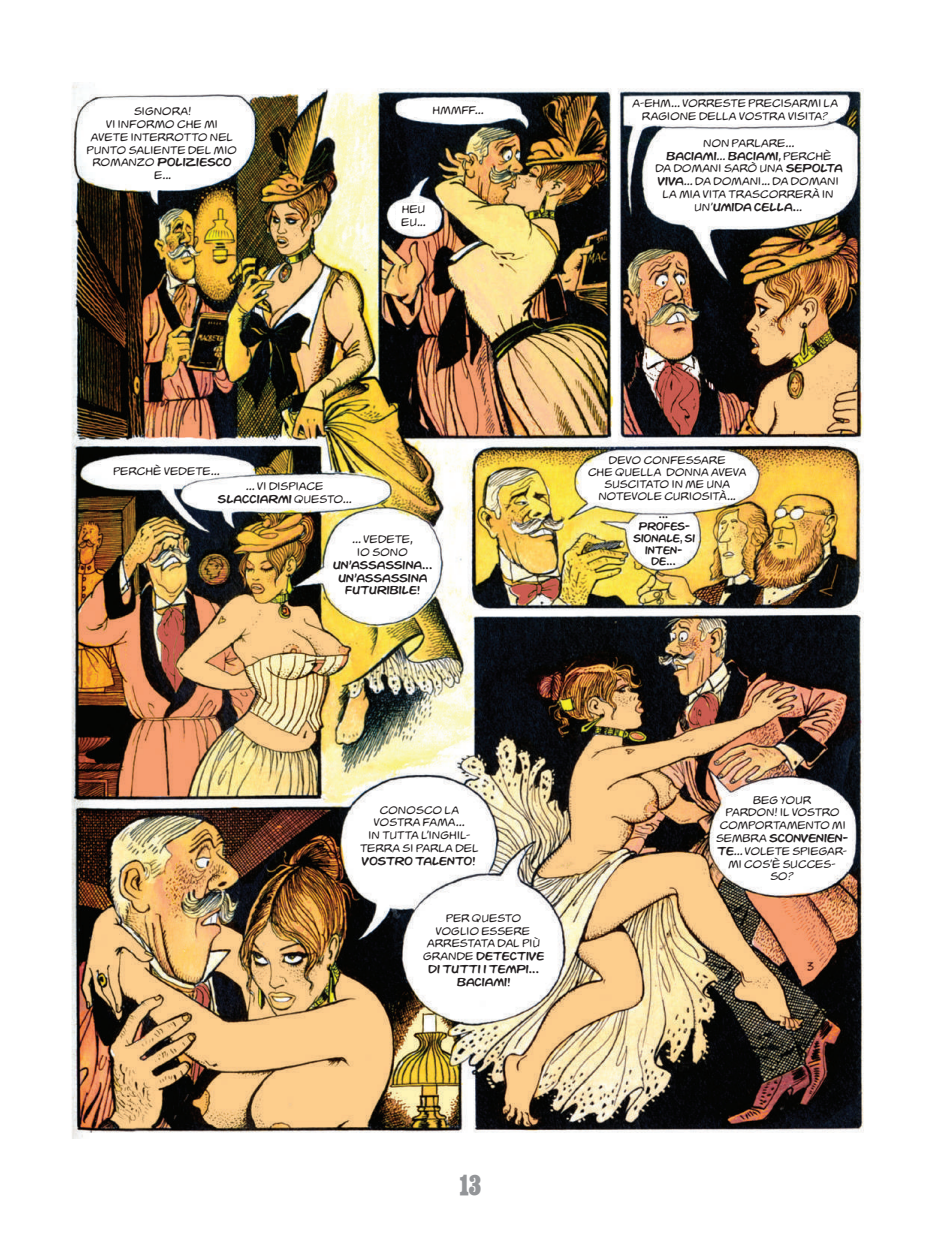
<style>
.page{position:relative;width:936px;height:1255px;background:#fff}
.page>*{position:absolute;margin:0;border:0;box-sizing:border-box;transform-origin:0 0}
.t1{font:27px "AI Egyptian Con Bol Sma";color:#939598}
.t2{font:9.75px/12.8px "Whiz Bang";letter-spacing:.03em;color:#231f20;text-align:center;scale:.95 1}
.t3{font:700 9.75px/12.8px "Whiz Bang";letter-spacing:.015em;color:#231f20;text-align:center;scale:.95 1}
.t4{font:700 9.3px/11.7px "Whiz Bang";letter-spacing:.015em;color:#231f20;text-align:center;scale:.9 1}
.s1{font-weight:700}
</style>
<div class="page">
<img style="left:71px;top:83px;width:793px;height:1055px">
<svg style="left:405px;top:100px;width:92px;height:21px"></svg>
<div style="left:396px;top:203px;width:39px;height:26px;background:#fff"></div>
<p class="t2" style="left:87px;top:105px;width:159px">SIGNORA!<br>VI INFORMO CHE MI<br>AVETE INTERROTTO NEL<br>PUNTO SALIENTE DEL MIO<br>ROMANZO <span class="s1">POLIZIESCO<br></span>E...</p>
<p class="t2" style="left:433px;top:103px;width:55px">HMMFF...</p>
<p class="t2" style="left:402px;top:203px;width:27px;text-align:left">HEU<br>EU...</p>
<p class="t2" style="left:633px;top:97px;width:218px">A-EHM... VORRESTE PRECISARMI LA<br>RAGIONE DELLA VOSTRA VISITA?</p>
<p class="t2" style="left:655px;top:137px;width:198px">NON PARLARE...<br><span class="s1">BACIAMI</span>... <span class="s1">BACIAMI</span>, PERCHÈ<br>DA DOMANI SARÒ UNA <span class="s1">SEPOLTA<br>VIVA</span>... DA DOMANI... DA DOMANI<br>LA MIA VITA TRASCORRERÀ IN<br>UN’<span class="s1">UMIDA CELLA.</span>..</p>
<p class="t2" style="left:114px;top:464px;width:113px">PERCHÈ VEDETE...</p>
<p class="t2" style="left:218px;top:480px;width:142px">... VI DISPIACE<br><span class="s1">SLACCIARMI</span> QUESTO...</p>
<p class="t2" style="left:352px;top:533px;width:65px">... VEDETE,<br>IO SONO</p>
<p class="t3" style="left:333px;top:558px;width:106px">UN’ASSASSINA...<br>UN’ASSASSINA<br>FUTURIBILE!</p>
<p class="t2" style="left:588px;top:454px;width:168px;line-height:12px">DEVO CONFESSARE<br>CHE QUELLA DONNA AVEVA<br>SUSCITATO IN ME UNA<br>NOTEVOLE CURIOSITÀ...</p>
<p class="t4" style="left:633px;top:509px;width:70px">...<br>PROFES-<br>SIONALE, SI<br>INTEN-<br>DE...</p>
<p class="t2" style="left:360px;top:803px;width:126px">CONOSCO LA<br>VOSTRA FAMA...<br>IN TUTTA L’INGHIL-<br>TERRA SI PARLA DEL</p>
<p class="t3" style="left:362px;top:854px;width:121px">VOSTRO TALENTO!</p>
<p class="t2" style="left:423px;top:911px;width:129px">PER QUESTO<br>VOGLIO ESSERE<br>ARRESTATA DAL PIÙ<br>GRANDE <span class="s1">DETECTIVE<br>DI TUTTI I TEMPI...<br>BACIAMI!</span></p>
<h1 class="t1" style="left:460px;top:1168px;width:23px">13</h1>
<p class="t2" style="left:716px;top:793px;width:140px">BEG YOUR<br>PARDON! IL VOSTRO<br>COMPORTAMENTO MI<br>SEMBRA <span class="s1">SCONVENIEN-<br>TE</span>... VOLETE SPIEGAR-<br>MI COS’È SUCCES-<br>SO?</p>
</div>
